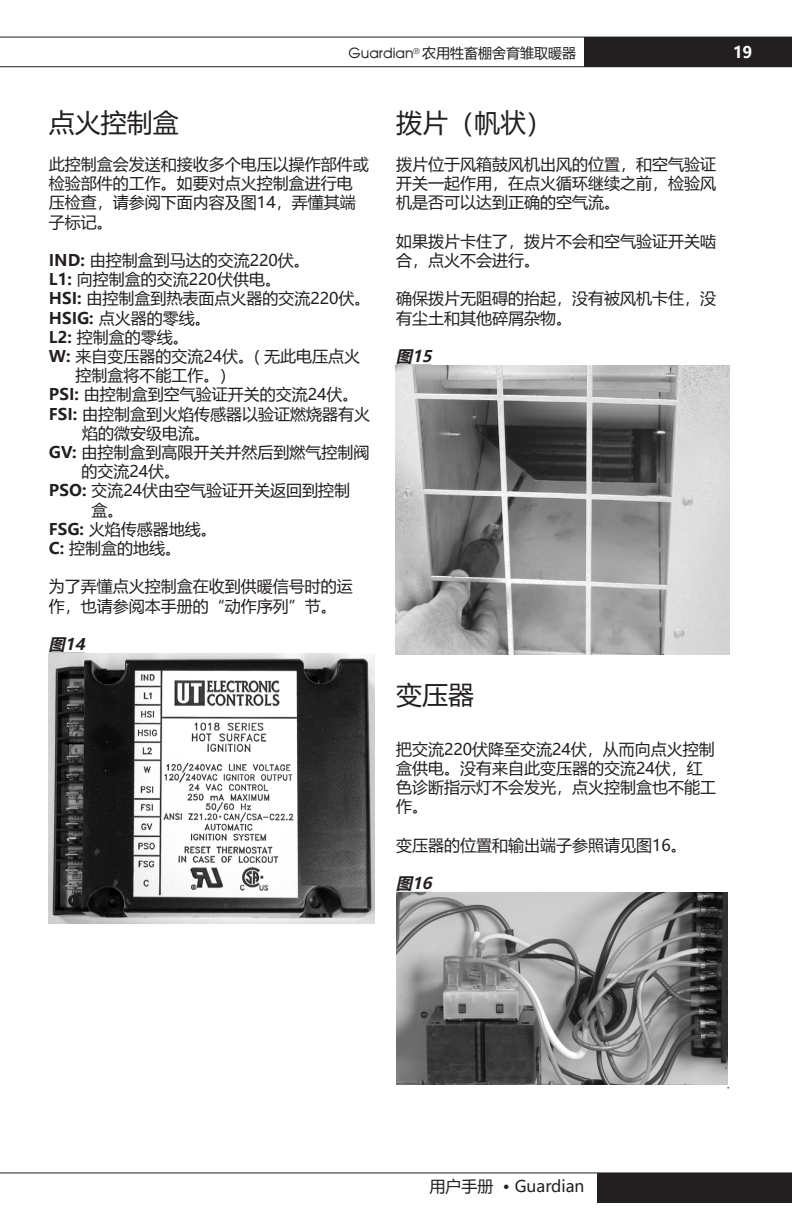
<style>
.page{position:relative;width:792px;height:1224px;background:#fff}
.page>*{position:absolute;margin:0;border:0;box-sizing:border-box;transform-origin:0 0}
.Attention_Header{font:26px "Microsoft Ya Hei";color:#231f20}
.BODY_for_INSIDE_PAGE{font:16px/19.2px "Microsoft Ya Hei";color:#231f20}
.BODY_for_INSIDE_PAGE-2{font:italic 700 16px "Microsoft Ya Hei";color:#231f20}
.t1{font:700 16px "Microsoft Ya Hei";color:#fff}
.t2{font:14px "Microsoft Ya Hei";color:#231f20}
.s1{font-family:"Moderne"}
.s2{font-weight:700}
</style>
<div class="page">
<div style="left:585px;top:37px;width:207px;height:30px;background:#231f20"></div>
<div style="left:597px;top:1173px;width:195px;height:30px;background:#231f20"></div>
<hr style="left:0;top:37px;width:792px;height:1px;background:#231f20">
<hr style="left:0;top:66px;width:792px;height:1px;background:#231f20">
<hr style="left:0;top:1172px;width:792px;height:1px;background:#231f20">
<img style="left:49px;top:653px;width:325px;height:270px">
<img style="left:396px;top:365px;width:333px;height:289px">
<img style="left:396px;top:892px;width:331px;height:193px">
<p class="t2" style="left:349px;top:44px;width:229px"><span class="s1">Guardian</span><sup>®</sup> 农用牲畜棚舍育雏取暖器</p>
<p class="t1" style="left:733px;top:41px;width:21px">19</p>
<p class="Attention_Header" style="left:49px;top:105px;width:131px">点火控制盒</p>
<p class="BODY_for_INSIDE_PAGE" style="left:49px;top:154px;width:321px">此控制盒会发送和接收多个电压以操作部件或检验部件的工作。如要对点火控制盒进行电压检查，请参阅下面内容及图14，弄懂其端子标记。</p>
<p class="BODY_for_INSIDE_PAGE" style="left:49px;top:250px;width:263px"><span class="s2">IND:</span> 由控制盒到马达的交流220伏。</p>
<p class="BODY_for_INSIDE_PAGE" style="left:49px;top:269px;width:234px"><span class="s2">L1:</span> 向控制盒的交流220伏供电。</p>
<p class="BODY_for_INSIDE_PAGE" style="left:49px;top:289px;width:323px"><span class="s2">HSI:</span> 由控制盒到热表面点火器的交流220伏。</p>
<p class="BODY_for_INSIDE_PAGE" style="left:49px;top:308px;width:163px"><span class="s2">HSIG:</span> 点火器的零线。</p>
<p class="BODY_for_INSIDE_PAGE" style="left:49px;top:327px;width:141px"><span class="s2">L2:</span> 控制盒的零线。</p>
<p class="BODY_for_INSIDE_PAGE" style="left:75px;top:346px;width:286px;text-indent:-26px"><span class="s2">W:</span> 来自变压器的交流24伏。( 无此电压点火控制盒将不能工作。）</p>
<p class="BODY_for_INSIDE_PAGE" style="left:49px;top:385px;width:311px"><span class="s2">PSI:</span> 由控制盒到空气验证开关的交流24伏。</p>
<p class="BODY_for_INSIDE_PAGE" style="left:82px;top:404px;width:289px;text-indent:-33px"><span class="s2">FSI:</span> 由控制盒到火焰传感器以验证燃烧器有火焰的微安级电流。</p>
<p class="BODY_for_INSIDE_PAGE" style="left:81px;top:442px;width:290px;text-indent:-33px"><span class="s2">GV:</span> 由控制盒到高限开关并然后到燃气控制阀的交流24伏。</p>
<p class="BODY_for_INSIDE_PAGE" style="left:92px;top:481px;width:260px;text-indent:-43px"><span class="s2">PSO:</span> 交流24伏由空气验证开关返回到控制盒。</p>
<p class="BODY_for_INSIDE_PAGE" style="left:49px;top:519px;width:169px"><span class="s2">FSG:</span> 火焰传感器地线。</p>
<p class="BODY_for_INSIDE_PAGE" style="left:49px;top:538px;width:134px"><span class="s2">C:</span> 控制盒的地线。</p>
<p class="BODY_for_INSIDE_PAGE" style="left:49px;top:577px;width:305px">为了弄懂点火控制盒在收到供暖信号时的运作，也请参阅本手册的“动作序列”节。</p>
<p class="BODY_for_INSIDE_PAGE-2" style="left:49px;top:633px;width:42px">图14</p>
<p class="Attention_Header" style="left:396px;top:105px;width:157px">拨片（帆状）</p>
<p class="BODY_for_INSIDE_PAGE" style="left:396px;top:154px;width:321px;text-align:justify">拨片位于风箱鼓风机出风的位置，和空气验证开关一起作用，在点火循环继续之前，检验风机是否可以达到正确的空气流。</p>
<p class="BODY_for_INSIDE_PAGE" style="left:396px;top:231px;width:321px">如果拨片卡住了，拨片不会和空气验证开关啮合，点火不会进行。</p>
<p class="BODY_for_INSIDE_PAGE" style="left:396px;top:289px;width:321px">确保拨片无阻碍的抬起，没有被风机卡住，没有尘土和其他碎屑杂物。</p>
<p class="BODY_for_INSIDE_PAGE-2" style="left:396px;top:345px;width:42px">图15</p>
<p class="Attention_Header" style="left:396px;top:677px;width:79px">变压器</p>
<p class="BODY_for_INSIDE_PAGE" style="left:396px;top:739px;width:321px">把交流220伏降至交流24伏，从而向点火控制盒供电。没有来自此变压器的交流24伏，红色诊断指示灯不会发光，点火控制盒也不能工作。</p>
<p class="BODY_for_INSIDE_PAGE" style="left:396px;top:835px;width:292px">变压器的位置和输出端子参照请见图16。</p>
<p class="BODY_for_INSIDE_PAGE-2" style="left:396px;top:872px;width:42px">图16</p>
<p class="BODY_for_INSIDE_PAGE" style="left:430px;top:1176px;width:156px">用户手册 • Guardian</p>
</div>
